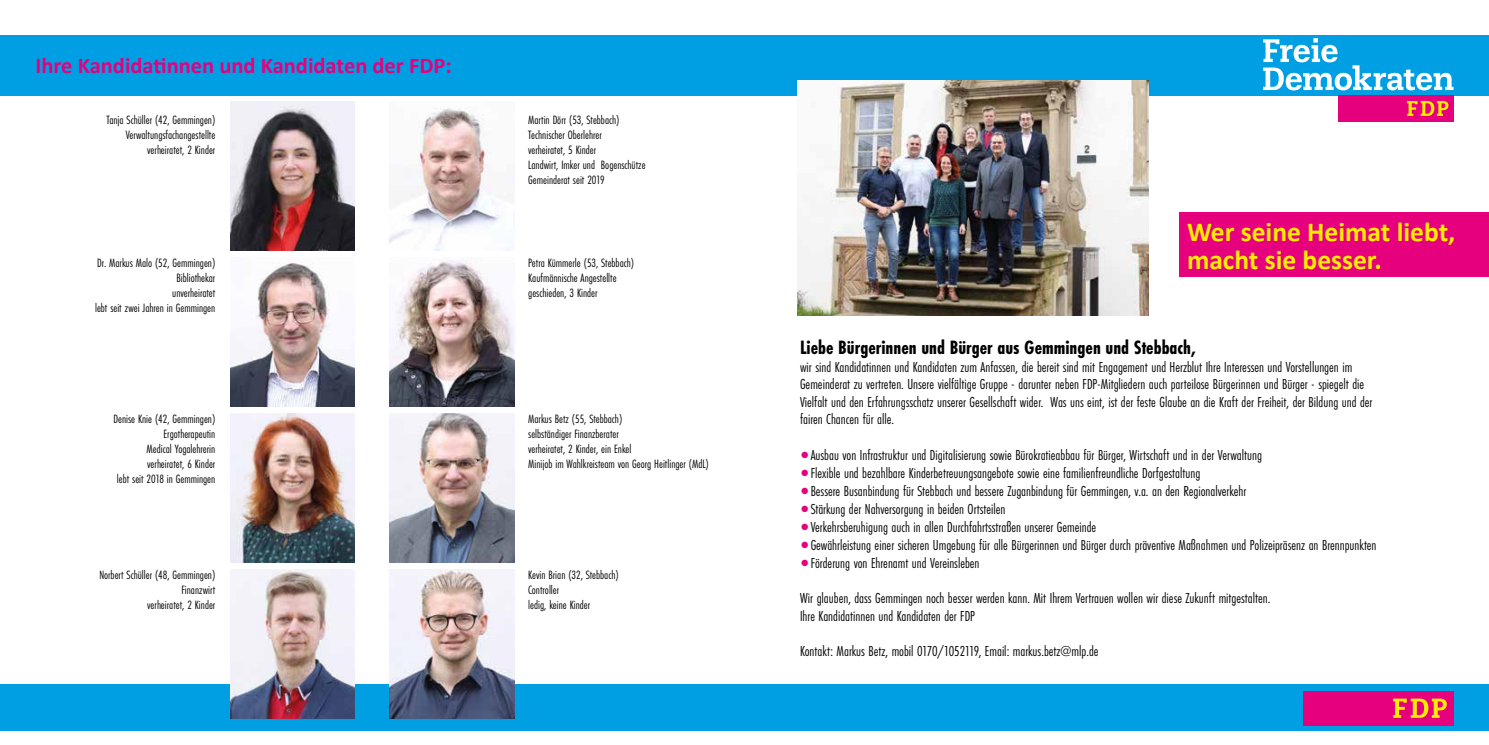
<style>
.page{position:relative;width:1489px;height:745px;background:#fff}
.page>*{position:absolute;margin:0;border:0;box-sizing:border-box;transform-origin:0 0}
.t1{font:700 27.5px/27.5px "Calibri";color:#ffed00}
.t2{font:700 22.5px "Calibri";color:#e6007d}
.t3{font:700 20px "Futura PT Cond";color:#000}
.t4{font:15px/17.5px "Futura PT Cond";color:#000}
.t5{font:700 13.75px "Calibri";color:#e6007d}
.t6{font:12.5px/15px "Futura PT Cond";color:#000;text-align:right}
.s1{font-family:"Helvetica Neue";font-weight:700;color:#e6007d}
</style>
<div class="page">
<div style="left:0;top:35px;width:1488px;height:60px;background:#009fe3"></div>
<div style="left:0;top:683px;width:1488px;height:47px;background:#009fe3"></div>
<div style="left:1302px;top:691px;width:151px;height:34px;background:#e6007d"></div>
<svg style="left:1393px;top:698px;width:53px;height:19px"></svg>
<div style="left:1179px;top:212px;width:309px;height:65px;background:#e6007d"></div>
<img style="left:797px;top:81px;width:351px;height:234px">
<svg style="left:1263px;top:38px;width:190px;height:52px"></svg>
<div style="left:1337px;top:95px;width:116px;height:27px;background:#e6007d"></div>
<svg style="left:1407px;top:101px;width:41px;height:15px"></svg>
<img style="left:390px;top:413px;width:124px;height:149px">
<img style="left:230px;top:101px;width:124px;height:149px">
<img style="left:390px;top:260px;width:124px;height:146px">
<img style="left:390px;top:569px;width:124px;height:149px">
<img style="left:230px;top:569px;width:124px;height:149px">
<img style="left:390px;top:107px;width:124px;height:143px">
<img style="left:230px;top:262px;width:124px;height:144px">
<img style="left:230px;top:413px;width:124px;height:149px">
<h2 class="t2" style="left:35px;top:49px;width:418px">Ihre Kandidatinnen und Kandidaten der FDP:</h2>
<p class="t5" style="left:43px;top:54px;width:420px">mit beruflicher Kompetenz und gesundem Menschenverstand zum Wohle</p>
<p class="t6" style="left:106px;top:112px;width:110px">Tanja Schüller (42, Gemmingen)<br>Verwaltungsfachangestellte verheiratet, 2 Kinder</p>
<p class="t6" style="left:95px;top:255px;width:122px">Dr. Markus Malo (52, Gemmingen)<br>Bibliothekar<br>unverheiratet<br>lebt seit zwei Jahren in Gemmingen</p>
<p class="t6" style="left:113px;top:411px;width:103px">Denise Knie (42, Gemmingen)<br>Ergotherapeutin<br>Medical Yogalehrerin verheiratet, 6 Kinder<br>lebt seit 2018 in Gemmingen</p>
<p class="t6" style="left:99px;top:567px;width:117px">Norbert Schüller (48, Gemmingen)<br>Finanzwirt<br>verheiratet, 2 Kinder</p>
<p class="t6" style="left:528px;top:112px;width:119px;text-align:left">Martin Dörr (53, Stebbach)<br>Technischer Oberlehrer<br>verheiratet, 5 Kinder<br>Landwirt, Imker und Bogenschütze<br>Gemeinderat seit 2019</p>
<p class="t6" style="left:528px;top:255px;width:107px;text-align:left">Petra Kümmerle (53, Stebbach)<br>Kaufmännische Angestellte geschieden, 3 Kinder</p>
<p class="t6" style="left:528px;top:411px;width:182px;text-align:left">Markus Betz (55, Stebbach)<br>selbständiger Finanzberater<br>verheiratet, 2 Kinder, ein Enkel<br>Minijob im Wahlkreisteam von Georg Heitlinger (MdL)</p>
<p class="t6" style="left:528px;top:567px;width:92px;text-align:left">Kevin Brian (32, Stebbach)<br>Controller<br>ledig, keine Kinder</p>
<h1 class="t1" style="left:1186px;top:217px;width:270px">Wer seine Heimat liebt, macht sie besser.</h1>
<h3 class="t3" style="left:800px;top:336px;width:397px">Liebe Bürgerinnen und Bürger aus Gemmingen und Stebbach,</h3>
<p class="t4" style="left:800px;top:358px;width:574px">wir sind Kandidatinnen und Kandidaten zum Anfassen, die bereit sind mit Engagement und Herzblut Ihre Interessen und Vorstellungen im Gemeinderat zu vertreten. Unsere vielfältige Gruppe - darunter neben FDP-Mitgliedern auch parteilose Bürgerinnen und Bürger - spiegelt die Vielfalt und den Erfahrungsschatz unserer Gesellschaft wider. Was uns eint, ist der feste Glaube an die Kraft der Freiheit, der Bildung und der fairen Chancen für alle.</p>
<p class="t4" style="left:800px;top:446px;width:463px"><span class="s1">●</span>Ausbau von Infrastruktur und Digitalisierung sowie Bürokratieabbau für Bürger, Wirtschaft und in der Verwaltung</p>
<p class="t4" style="left:800px;top:464px;width:402px"><span class="s1">●</span>Flexible und bezahlbare Kinderbetreuungsangebote sowie eine familienfreundliche Dorfgestaltung</p>
<p class="t4" style="left:800px;top:482px;width:448px"><span class="s1">●</span>Bessere Busanbindung für Stebbach und bessere Zuganbindung für Gemmingen, v.a. an den Regionalverkehr</p>
<p class="t4" style="left:800px;top:500px;width:207px"><span class="s1">●</span>Stärkung der Nahversorgung in beiden Ortsteilen</p>
<p class="t4" style="left:800px;top:518px;width:298px"><span class="s1">●</span>Verkehrsberuhigung auch in allen Durchfahrtsstraßen unserer Gemeinde</p>
<p class="t4" style="left:800px;top:536px;width:578px"><span class="s1">●</span>Gewährleistung einer sicheren Umgebung für alle Bürgerinnen und Bürger durch präventive Maßnahmen und Polizeipräsenz an Brennpunkten</p>
<p class="t4" style="left:800px;top:554px;width:181px"><span class="s1">●</span>Förderung von Ehrenamt und Vereinsleben</p>
<p class="t4" style="left:800px;top:589px;width:472px">Wir glauben, dass Gemmingen noch besser werden kann. Mit Ihrem Vertrauen wollen wir diese Zukunft mitgestalten.<br>Ihre Kandidatinnen und Kandidaten der FDP</p>
<p class="t4" style="left:800px;top:641px;width:300px">Kontakt: Markus Betz, mobil 0170/1052119, Email: markus.betz@mlp.de</p>
</div>
